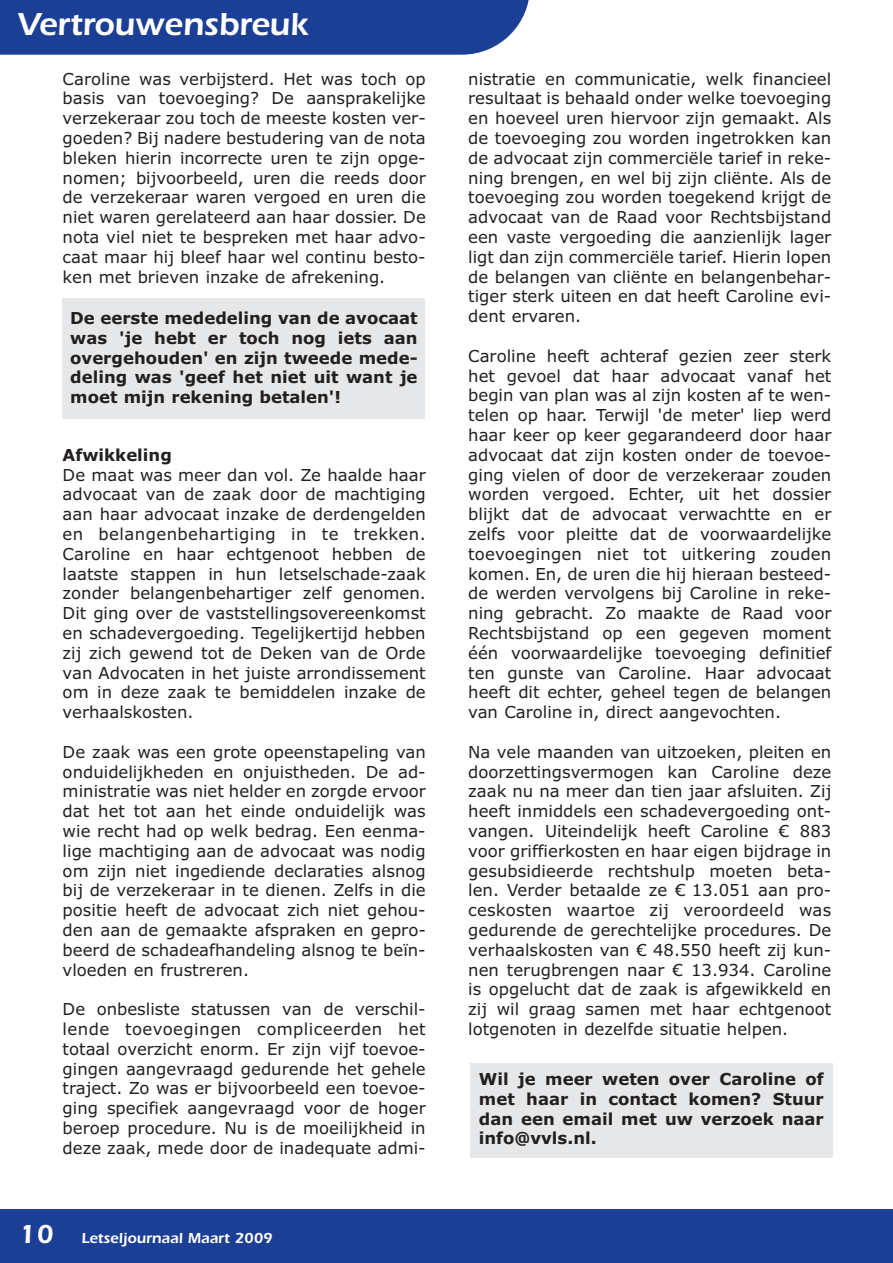
<style>
.page{position:relative;width:893px;height:1263px;background:#fff}
.page>*{position:absolute;margin:0;border:0;box-sizing:border-box;transform-origin:0 0}
.t1{font:600 33px "Itc Eras";color:#fff}
.t2{font:16.5px/19.8px "Verdana";color:#231f20;text-align:justify}
.t3{font:700 16.5px/19.8px "Verdana";color:#231f20;text-align:justify}
.t4{font:600 15px "Itc Eras";color:#fff}
.s1{font-size:27px}
</style>
<div class="page">
<div style="left:0;top:1210px;width:893px;height:53px;background:#1b3f94"></div>
<div style="left:0;top:0;width:529px;height:55px;background:#1b3f94"></div>
<div style="left:470px;top:1063px;width:363px;height:94px;background:#e6e7e9"></div>
<div style="left:63px;top:299px;width:362px;height:120px;background:#e6e7e9"></div>
<h1 class="t1" style="left:18px;top:11px;width:292px">Vertrouwensbreuk</h1>
<p class="t2" style="left:63px;top:70px;width:365px">Caroline was verbijsterd. Het was toch op basis van toevoeging? De aansprakelijke verzekeraar zou toch de meeste kosten ver&shy;goeden? Bij nadere bestudering van de nota bleken hierin incorrecte uren te zijn opge&shy;nomen; bijvoorbeeld, uren die reeds door de verzekeraar waren vergoed en uren die niet waren gerelateerd aan haar dossier. De nota viel niet te bespreken met haar advo&shy;caat maar hij bleef haar wel continu besto&shy;ken met brieven inzake de afrekening.</p>
<p class="t3" style="left:70px;top:309px;width:349px">De eerste mededeling van de avocaat was 'je hebt er toch nog iets aan overgehouden' en zijn tweede mede&shy;deling was 'geef het niet uit want je moet mijn rekening betalen'!</p>
<p class="t3" style="left:63px;top:446px;width:111px">Afwikkeling</p>
<p class="t2" style="left:63px;top:466px;width:365px">De maat was meer dan vol. Ze haalde haar advocaat van de zaak door de machtiging aan haar advocaat inzake de derdengelden en belangenbehartiging in te trekken.<br>Caroline en haar echtgenoot hebben de laatste stappen in hun letselschade-zaak zonder belangenbehartiger zelf genomen.<br>Dit ging over de vaststellingsovereenkomst en schadevergoeding. Tegelijkertijd hebben zij zich gewend tot de Deken van de Orde van Advocaten in het juiste arrondissement om in deze zaak te bemiddelen inzake de verhaalskosten.</p>
<p class="t2" style="left:63px;top:743px;width:365px">De zaak was een grote opeenstapeling van onduidelijkheden en onjuistheden. De ad&shy;ministratie was niet helder en zorgde ervoor dat het tot aan het einde onduidelijk was wie recht had op welk bedrag. Een eenma&shy;lige machtiging aan de advocaat was nodig om zijn niet ingediende declaraties alsnog bij de verzekeraar in te dienen. Zelfs in die positie heeft de advocaat zich niet gehou&shy;den aan de gemaakte afspraken en gepro&shy;beerd de schadeafhandeling alsnog te beïn&shy;vloeden en frustreren.</p>
<p class="t2" style="left:63px;top:1001px;width:365px">De onbesliste statussen van de verschil&shy;lende toevoegingen compliceerden het totaal overzicht enorm. Er zijn vijf toevoe&shy;gingen aangevraagd gedurende het gehele traject. Zo was er bijvoorbeeld een toevoe&shy;ging specifiek aangevraagd voor de hoger beroep procedure. Nu is de moeilijkheid in deze zaak, mede door de inadequate admi-</p>
<p class="t4" style="left:19px;top:1232px;width:255px"><span class="s1">10</span> Letseljournaal Maart 2009</p>
<p class="t2" style="left:468px;top:70px;width:365px">nistratie en communicatie, welk financieel resultaat is behaald onder welke toevoeging en hoeveel uren hiervoor zijn gemaakt. Als de toevoeging zou worden ingetrokken kan de advocaat zijn commerciële tarief in reke&shy;ning brengen, en wel bij zijn cliënte. Als de toevoeging zou worden toegekend krijgt de advocaat van de Raad voor Rechtsbijstand een vaste vergoeding die aanzienlijk lager ligt dan zijn commerciële tarief. Hierin lopen de belangen van cliënte en belangenbehar&shy;tiger sterk uiteen en dat heeft Caroline evi&shy;dent ervaren.</p>
<p class="t2" style="left:468px;top:347px;width:365px">Caroline heeft achteraf gezien zeer sterk het gevoel dat haar advocaat vanaf het begin van plan was al zijn kosten af te wen&shy;telen op haar. Terwijl 'de meter' liep werd haar keer op keer gegarandeerd door haar advocaat dat zijn kosten onder de toevoe&shy;ging vielen of door de verzekeraar zouden worden vergoed. Echter, uit het dossier blijkt dat de advocaat verwachtte en er zelfs voor pleitte dat de voorwaardelijke toevoegingen niet tot uitkering zouden komen. En, de uren die hij hieraan besteed&shy;de werden vervolgens bij Caroline in reke&shy;ning gebracht. Zo maakte de Raad voor Rechtsbijstand op een gegeven moment één voorwaardelijke toevoeging definitief ten gunste van Caroline. Haar advocaat heeft dit echter, geheel tegen de belangen van Caroline in, direct aangevochten.</p>
<p class="t2" style="left:468px;top:743px;width:365px">Na vele maanden van uitzoeken, pleiten en doorzettingsvermogen kan Caroline deze zaak nu na meer dan tien jaar afsluiten. Zij heeft inmiddels een schadevergoeding ont&shy;vangen. Uiteindelijk heeft Caroline € 883 voor griffierkosten en haar eigen bijdrage in gesubsidieerde rechtshulp moeten beta&shy;len. Verder betaalde ze € 13.051 aan pro&shy;ceskosten waartoe zij veroordeeld was gedurende de gerechtelijke procedures. De verhaalskosten van € 48.550 heeft zij kun&shy;nen terugbrengen naar € 13.934. Caroline is opgelucht dat de zaak is afgewikkeld en zij wil graag samen met haar echtgenoot lotgenoten in dezelfde situatie helpen.</p>
<p class="t3" style="left:479px;top:1070px;width:346px">Wil je meer weten over Caroline of met haar in contact komen? Stuur dan een email met uw verzoek naar info@vvls.nl.</p>
</div>
